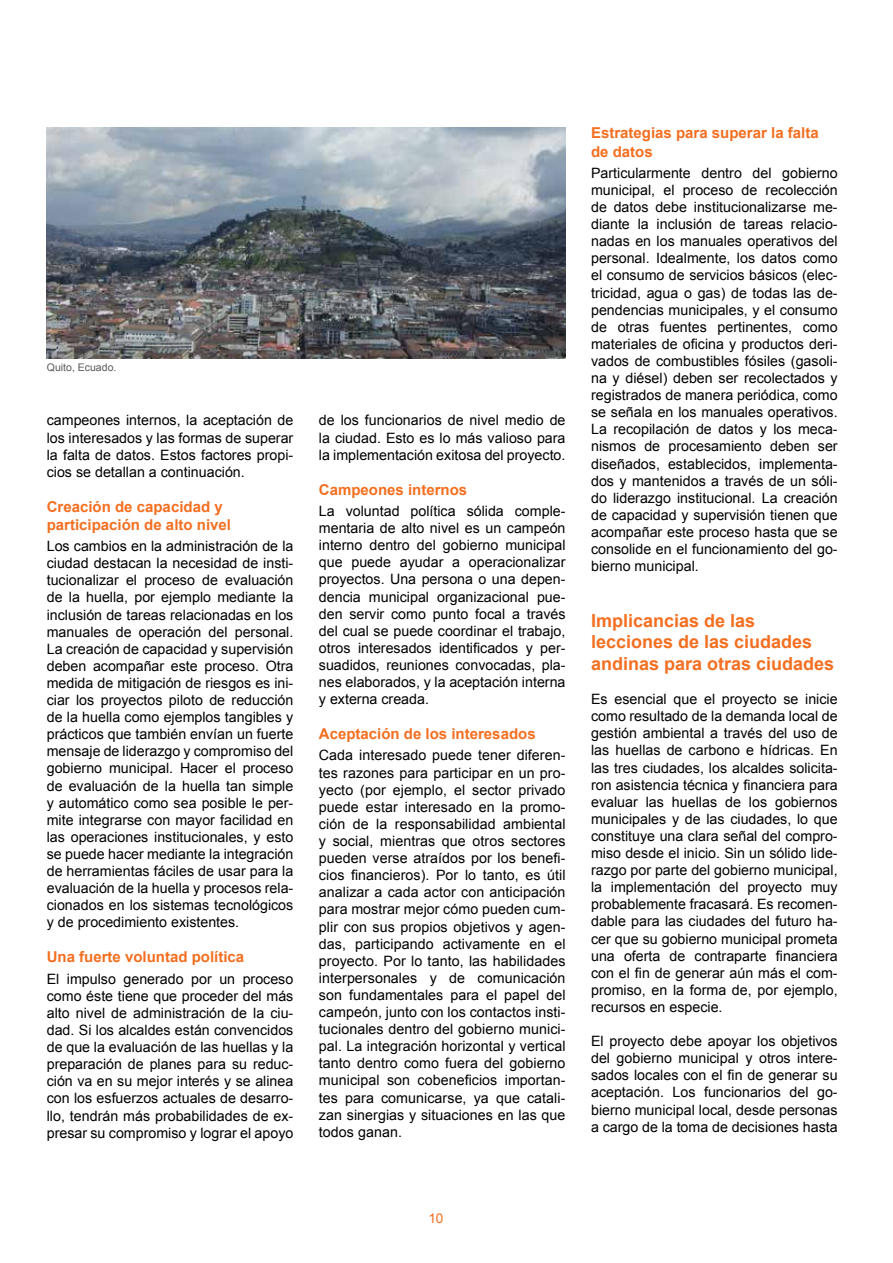
<style>
.page{position:relative;width:893px;height:1263px;background:#fff}
.page>*{position:absolute;margin:0;border:0;box-sizing:border-box;transform-origin:0 0}
.t1{font:700 18px/21.6px "Arial";color:#f36f21}
.t2{font:700 15px/18px "Arial";color:#f36f21}
.t3{font:14.25px/17.1px "Arial";color:#000;text-align:justify}
.t4{font:13.5px "Arial";color:#f36f21}
.t5{font:10.5px "Arial";color:#58595b}
</style>
<div class="page">
<img style="left:47px;top:128px;width:519px;height:231px">
<p class="t5" style="left:47px;top:361px;width:71px">Quito, Ecuado.</p>
<p class="t3" style="left:47px;top:412px;width:248px">campeones internos, la aceptación de los interesados y las formas de superar la falta de datos. Estos factores propi&shy;cios se detallan a continuación.</p>
<p class="t2" style="left:47px;top:498px;width:186px">Creación de capacidad y participación de alto nivel</p>
<p class="t3" style="left:47px;top:538px;width:248px">Los cambios en la administración de la ciudad destacan la necesidad de insti&shy;tucionalizar el proceso de evaluación de la huella, por ejemplo mediante la inclusión de tareas relacionadas en los manuales de operación del personal.<br>La creación de capacidad y supervisión deben acompañar este proceso. Otra medida de mitigación de riesgos es ini&shy;ciar los proyectos piloto de reducción de la huella como ejemplos tangibles y prácticos que también envían un fuerte mensaje de liderazgo y compromiso del gobierno municipal. Hacer el proceso de evaluación de la huella tan simple y automático como sea posible le per&shy;mite integrarse con mayor facilidad en las operaciones institucionales, y esto se puede hacer mediante la integración de herramientas fáciles de usar para la evaluación de la huella y procesos rela&shy;cionados en los sistemas tecnológicos y de procedimiento existentes.</p>
<p class="t2" style="left:47px;top:948px;width:199px">Una fuerte voluntad política</p>
<p class="t3" style="left:47px;top:970px;width:248px">El impulso generado por un proceso como éste tiene que proceder del más alto nivel de administración de la ciu&shy;dad. Si los alcaldes están convencidos de que la evaluación de las huellas y la preparación de planes para su reduc&shy;ción va en su mejor interés y se alinea con los esfuerzos actuales de desarro&shy;llo, tendrán más probabilidades de ex&shy;presar su compromiso y lograr el apoyo</p>
<p class="t3" style="left:319px;top:412px;width:248px">de los funcionarios de nivel medio de la ciudad. Esto es lo más valioso para la implementación exitosa del proyecto.</p>
<p class="t2" style="left:319px;top:481px;width:150px">Campeones internos</p>
<p class="t3" style="left:319px;top:503px;width:248px">La voluntad política sólida comple&shy;mentaria de alto nivel es un campeón interno dentro del gobierno municipal que puede ayudar a operacionalizar proyectos. Una persona o una depen&shy;dencia municipal organizacional pue&shy;den servir como punto focal a través del cual se puede coordinar el trabajo, otros interesados identificados y per&shy;suadidos, reuniones convocadas, pla&shy;nes elaborados, y la aceptación interna y externa creada.</p>
<p class="t2" style="left:319px;top:725px;width:218px">Aceptación de los interesados</p>
<p class="t3" style="left:319px;top:747px;width:248px">Cada interesado puede tener diferen&shy;tes razones para participar en un pro&shy;yecto (por ejemplo, el sector privado puede estar interesado en la promo&shy;ción de la responsabilidad ambiental y social, mientras que otros sectores pueden verse atraídos por los benefi&shy;cios financieros). Por lo tanto, es útil analizar a cada actor con anticipación para mostrar mejor cómo pueden cum&shy;plir con sus propios objetivos y agen&shy;das, participando activamente en el proyecto. Por lo tanto, las habilidades interpersonales y de comunicación son fundamentales para el papel del campeón, junto con los contactos insti&shy;tucionales dentro del gobierno munici&shy;pal. La integración horizontal y vertical tanto dentro como fuera del gobierno municipal son cobeneficios importan&shy;tes para comunicarse, ya que catali&shy;zan sinergias y situaciones en las que todos ganan.</p>
<p class="t2" style="left:591px;top:125px;width:229px">Estrategias para superar la falta de datos</p>
<p class="t3" style="left:591px;top:164px;width:248px">Particularmente dentro del gobierno municipal, el proceso de recolección de datos debe institucionalizarse me&shy;diante la inclusión de tareas relacio&shy;nadas en los manuales operativos del personal. Idealmente, los datos como el consumo de servicios básicos (elec&shy;tricidad, agua o gas) de todas las de&shy;pendencias municipales, y el consumo de otras fuentes pertinentes, como materiales de oficina y productos deri&shy;vados de combustibles fósiles (gasoli&shy;na y diésel) deben ser recolectados y registrados de manera periódica, como se señala en los manuales operativos.<br>La recopilación de datos y los meca&shy;nismos de procesamiento deben ser diseñados, establecidos, implementa&shy;dos y mantenidos a través de un sóli&shy;do liderazgo institucional. La creación de capacidad y supervisión tienen que acompañar este proceso hasta que se consolide en el funcionamiento del go&shy;bierno municipal.</p>
<p class="t1" style="left:591px;top:610px;width:245px">Implicancias de las lecciones de las ciudades andinas para otras ciudades</p>
<p class="t3" style="left:591px;top:691px;width:248px">Es esencial que el proyecto se inicie como resultado de la demanda local de gestión ambiental a través del uso de las huellas de carbono e hídricas. En las tres ciudades, los alcaldes solicita&shy;ron asistencia técnica y financiera para evaluar las huellas de los gobiernos municipales y de las ciudades, lo que constituye una clara señal del compro&shy;miso desde el inicio. Sin un sólido lide&shy;razgo por parte del gobierno municipal, la implementación del proyecto muy probablemente fracasará. Es recomen&shy;dable para las ciudades del futuro ha&shy;cer que su gobierno municipal prometa una oferta de contraparte financiera con el fin de generar aún más el com&shy;promiso, en la forma de, por ejemplo, recursos en especie.</p>
<p class="t3" style="left:591px;top:1033px;width:248px">El proyecto debe apoyar los objetivos del gobierno municipal y otros intere&shy;sados locales con el fin de generar su aceptación. Los funcionarios del go&shy;bierno municipal local, desde personas a cargo de la toma de decisiones hasta</p>
<p class="t4" style="left:428px;top:1209px;width:17px">10</p>
</div>
